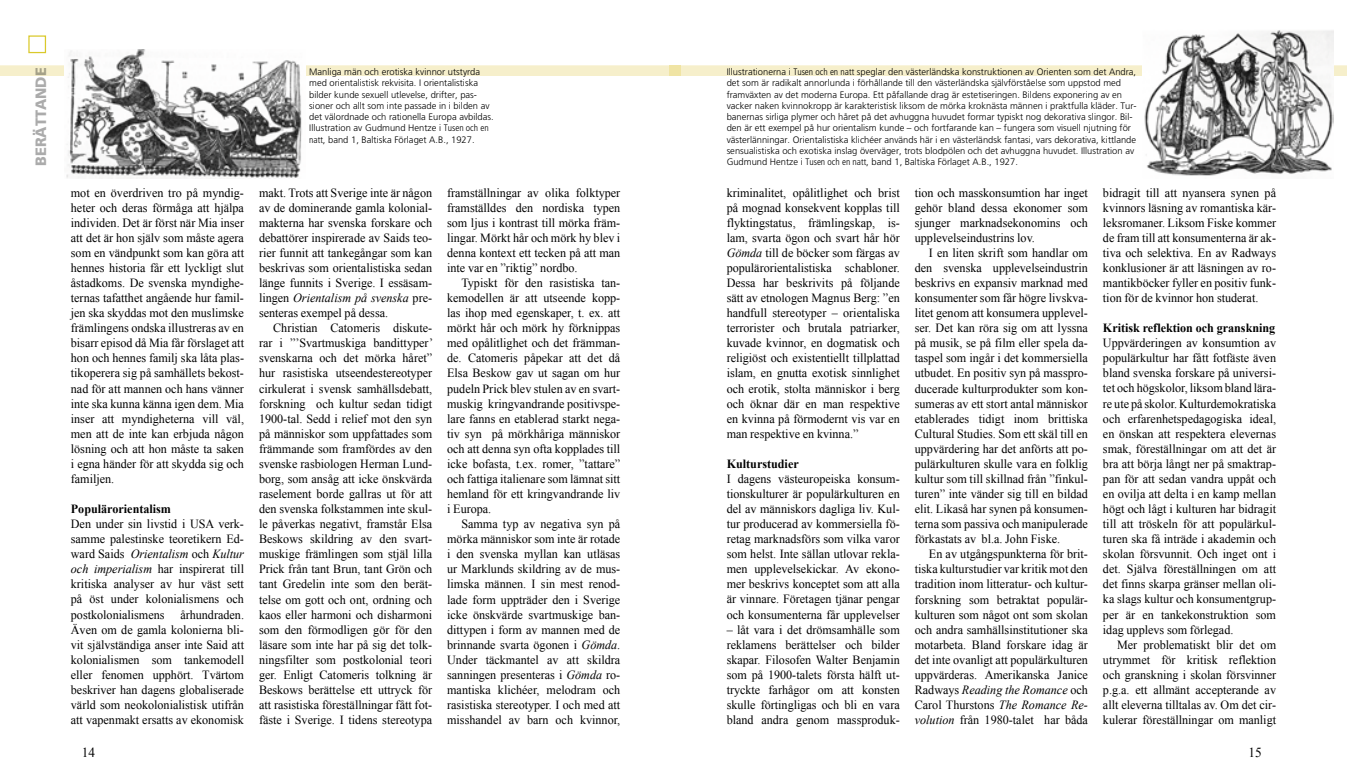
<style>
.page{position:relative;width:1347px;height:780px;background:#fff}
.page>*{position:absolute;margin:0;border:0;box-sizing:border-box;transform-origin:0 0}
.t1{font:900 15px "Frutiger";color:#a5a188}
.t2{font:13.75px "Times New Roman";color:#000}
.t3{font:12.5px/15px "Times New Roman";color:#000;text-align:justify}
.t4{font:700 12.5px "Times New Roman";color:#000}
.t5{font:300 9.38px/11.2px "Frutiger";color:#000}
.s1{font-stretch:condensed}
.s2{font-style:italic}
</style>
<div class="page">
<svg style="left:28px;top:35px;width:18px;height:18px"></svg>
<svg style="left:0;top:65px;width:1346px;height:11px;background:#f6efcc"></svg>
<div style="left:669px;top:65px;width:11px;height:11px;background:#f0e4a4"></div>
<img style="left:1142px;top:30px;width:191px;height:146px">
<img style="left:64px;top:50px;width:242px;height:128px">
<p class="t1" style="left:32px;top:166px;width:100px;rotate:-90deg">BERÄTTANDE</p>
<p class="t5" style="left:726px;top:66px;width:411px">Illustrationerna i <span class="s1">Tusen och en natt</span> speglar den västerländska konstruktionen av Orienten som det Andra, det som är radikalt annorlunda i förhållande till den västerländska självförståelse som uppstod med framväxten av det moderna Europa. Ett påfallande drag är estetiseringen. Bildens exponering av en vacker naken kvinnokropp är karakteristisk liksom de mörka kroknästa männen i praktfulla kläder. Tur&shy;banernas sirliga plymer och håret på det avhuggna huvudet formar typiskt nog dekorativa slingor. Bil&shy;den är ett exempel på hur orientalism kunde – och fortfarande kan – fungera som visuell njutning för västerlänningar. Orientalistiska klichéer används här i en västerländsk fantasi, vars dekorativa, kittlande sensualistiska och exotiska inslag överväger, trots blodpölen och det avhuggna huvudet. Illustration av Gudmund Hentze i <span class="s1">Tusen och en natt</span>, band 1, Baltiska Förlaget A.B., 1927.</p>
<p class="t5" style="left:309px;top:66px;width:186px">Manliga män och erotiska kvinnor utstyrda med orientalistisk rekvisita. I orientalistiska bilder kunde sexuell utlevelse, drifter, pas&shy;sioner och allt som inte passade in i bilden av det välordnade och rationella Europa avbildas.<br>Illustration av Gudmund Hentze i <span class="s1">Tusen och en natt</span>, band 1, Baltiska Förlaget A.B., 1927.</p>
<p class="t3" style="left:71px;top:185px;width:175px">mot en överdriven tro på myndig&shy;heter och deras förmåga att hjälpa individen. Det är först när Mia inser att det är hon själv som måste agera som en vändpunkt som kan göra att hennes historia får ett lyckligt slut åstadkoms. De svenska myndighe&shy;ternas tafatthet angående hur famil&shy;jen ska skyddas mot den muslimske främlingens ondska illustreras av en bisarr episod då Mia får förslaget att hon och hennes familj ska låta plas&shy;tikoperera sig på samhällets bekost&shy;nad för att mannen och hans vänner inte ska kunna känna igen dem. Mia inser att myndigheterna vill väl, men att de inte kan erbjuda någon lösning och att hon måste ta saken i egna händer för att skydda sig och familjen.</p>
<p class="t4" style="left:71px;top:501px;width:102px">Populärorientalism</p>
<p class="t3" style="left:71px;top:516px;width:175px">Den under sin livstid i USA verk&shy;samme palestinske teoretikern Ed&shy;ward Saids <span class="s2">Orientalism</span> och <span class="s2">Kultur och imperialism</span> har inspirerat till kritiska analyser av hur väst sett på öst under kolonialismens och postkolonialismens</p>
<p class="t3" style="left:71px;top:606px;width:175px;text-indent:109px">århundraden.<br>Även om de gamla kolonierna bli&shy;vit självständiga anser inte Said att kolonialismen som tankemodell eller fenomen upphört. Tvärtom beskriver han dagens globaliserade värld som neokolonialistisk utifrån att vapenmakt ersatts av ekonomisk</p>
<p class="t3" style="left:259px;top:185px;width:175px">makt. Trots att Sverige inte är någon av de dominerande gamla kolonial&shy;makterna har svenska forskare och debattörer inspirerade av Saids teo&shy;rier funnit att tankegångar som kan beskrivas som orientalistiska sedan länge funnits i Sverige. I essäsam&shy;lingen <span class="s2">Orientalism på svenska</span> pre&shy;senteras exempel på dessa.</p>
<p class="t3" style="left:259px;top:320px;width:175px;text-indent:14px">Christian Catomeris diskute&shy;rar i ”’Svartmuskiga bandittyper’ svenskarna och det mörka håret” hur rasistiska utseendestereotyper cirkulerat i svensk samhällsdebatt, forskning och kultur sedan tidigt 1900-tal. Sedd i relief mot den syn på människor som uppfattades som främmande som framfördes av den svenske rasbiologen Herman Lund&shy;borg, som ansåg att icke önskvärda raselement borde gallras ut för att den svenska folkstammen inte skul&shy;le påverkas negativt, framstår Elsa Beskows skildring av den svart&shy;muskige främlingen som stjäl lilla Prick från tant Brun, tant Grön och tant Gredelin inte som den berät&shy;telse om gott och ont, ordning och kaos eller harmoni och disharmoni som den förmodligen gör för den läsare som inte har på sig det tolk&shy;ningsfilter som postkolonial teori ger. Enligt Catomeris tolkning är Beskows berättelse ett uttryck för att rasistiska föreställningar fått fot&shy;fäste i Sverige. I tidens stereotypa</p>
<p class="t3" style="left:447px;top:185px;width:175px">framställningar av olika folktyper framställdes den nordiska typen som ljus i kontrast till mörka främ&shy;lingar. Mörkt hår och mörk hy blev i denna kontext ett tecken på att man inte var en ”riktig” nordbo.</p>
<p class="t3" style="left:447px;top:275px;width:175px;text-indent:14px">Typiskt för den rasistiska tan&shy;kemodellen är att utseende kopp&shy;las ihop med egenskaper, t. ex. att mörkt hår och mörk hy förknippas med opålitlighet och det främman&shy;de. Catomeris påpekar att det då Elsa Beskow gav ut sagan om hur pudeln Prick blev stulen av en svart&shy;muskig kringvandrande positivspe&shy;lare fanns en etablerad starkt nega&shy;tiv syn på mörkhåriga människor och att denna syn ofta kopplades till icke bofasta, t.ex. romer, ”tattare” och fattiga italienare som lämnat sitt hemland för ett kringvandrande liv i Europa.</p>
<p class="t3" style="left:447px;top:516px;width:175px;text-indent:14px">Samma typ av negativa syn på mörka människor som inte är rotade i den svenska myllan kan utläsas ur Marklunds skildring av de mus&shy;limska männen. I sin mest renod&shy;lade form uppträder den i Sverige icke önskvärde svartmuskige ban&shy;dittypen i form av mannen med de brinnande svarta ögonen i <span class="s2">Gömda</span>.<br>Under täckmantel av att skildra sanningen presenteras i <span class="s2">Gömda</span> ro&shy;mantiska klichéer, melodram och rasistiska stereotyper. I och med att misshandel av barn och kvinnor,</p>
<p class="t3" style="left:726px;top:185px;width:175px">kriminalitet, opålitlighet och brist på mognad konsekvent kopplas till flyktingstatus, främlingskap, is&shy;lam, svarta ögon och svart hår hör <span class="s2">Gömda</span> till de böcker som färgas av populärorientalistiska schabloner.<br>Dessa har beskrivits på följande sätt av etnologen Magnus Berg: ”en handfull stereotyper – orientaliska terrorister och brutala patriarker, kuvade kvinnor, en dogmatisk och religiöst och existentiellt tillplattad islam, en gnutta exotisk sinnlighet och erotik, stolta människor i berg och öknar där en man respektive en kvinna på förmodernt vis var en man respektive en kvinna.”</p>
<p class="t4" style="left:726px;top:456px;width:74px">Kulturstudier</p>
<p class="t3" style="left:726px;top:471px;width:175px">I dagens västeuropeiska konsum&shy;tionskulturer är populärkulturen en del av människors dagliga liv. Kul&shy;tur producerad av kommersiella fö&shy;retag marknadsförs som vilka varor som helst. Inte sällan utlovar rekla&shy;men upplevelsekickar. Av ekono&shy;mer beskrivs konceptet som att alla är vinnare. Företagen tjänar pengar och konsumenterna får upplevelser</p>
<p class="t3" style="left:726px;top:621px;width:175px">– låt vara i det drömsamhälle som reklamens berättelser och bilder skapar. Filosofen Walter Benjamin som på 1900-talets första hälft ut&shy;tryckte farhågor om att konsten skulle förtingligas och bli en vara bland andra genom massproduk-</p>
<p class="t3" style="left:914px;top:185px;width:175px">tion och masskonsumtion har inget gehör bland dessa ekonomer som sjunger marknadsekonomins och upplevelseindustrins lov.</p>
<p class="t3" style="left:914px;top:245px;width:175px;text-indent:14px">I en liten skrift som handlar om den svenska upplevelseindustrin beskrivs en expansiv marknad med konsumenter som får högre livskva&shy;litet genom att konsumera upplevel&shy;ser. Det kan röra sig om att lyssna på musik, se på film eller spela da&shy;taspel som ingår i det kommersiella utbudet. En positiv syn på masspro&shy;ducerade kulturprodukter som kon&shy;sumeras av ett stort antal människor etablerades tidigt inom brittiska Cultural Studies. Som ett skäl till en uppvärdering har det anförts att po&shy;pulärkulturen skulle vara en folklig kultur som till skillnad från ”finkul&shy;turen” inte vänder sig till en bildad elit. Likaså har synen på konsumen&shy;terna som passiva och manipulerade förkastats av bl.a. John Fiske.</p>
<p class="t3" style="left:914px;top:546px;width:175px;text-indent:14px">En av utgångspunkterna för brit&shy;tiska kulturstudier var kritik mot den tradition inom litteratur- och kultur&shy;forskning som betraktat populär&shy;kulturen som något ont som skolan och andra samhällsinstitutioner ska motarbeta. Bland forskare idag är det inte ovanligt att populärkulturen uppvärderas. Amerikanska Janice Radways <span class="s2">Reading the Romance</span> och Carol Thurstons <span class="s2">The Romance Re&shy;volution</span> från 1980-talet har båda</p>
<p class="t3" style="left:1103px;top:185px;width:175px">bidragit till att nyansera synen på kvinnors läsning av romantiska kär&shy;leksromaner. Liksom Fiske kommer de fram till att konsumenterna är ak&shy;tiva och selektiva. En av Radways konklusioner är att läsningen av ro&shy;mantikböcker fyller en positiv funk&shy;tion för de kvinnor hon studerat.</p>
<p class="t4" style="left:1103px;top:321px;width:174px">Kritisk reflektion och granskning</p>
<p class="t3" style="left:1103px;top:335px;width:175px">Uppvärderingen av konsumtion av populärkultur har fått fotfäste även bland svenska forskare på universi&shy;tet och högskolor, liksom bland lära&shy;re ute på skolor. Kulturdemokratiska och erfarenhetspedagogiska ideal, en önskan att respektera elevernas smak, föreställningar om att det är bra att börja långt ner på smaktrap&shy;pan för att sedan vandra uppåt och en ovilja att delta i en kamp mellan högt och lågt i kulturen har bidragit till att tröskeln för att populärkul&shy;turen ska få inträde i akademin och skolan försvunnit. Och inget ont i det. Själva föreställningen om att det finns skarpa gränser mellan oli&shy;ka slags kultur och konsumentgrup&shy;per är en tankekonstruktion som idag upplevs som förlegad.</p>
<p class="t3" style="left:1103px;top:636px;width:175px;text-indent:14px">Mer problematiskt blir det om utrymmet för kritisk reflektion och granskning i skolan försvinner p.g.a. ett allmänt accepterande av allt eleverna tilltalas av. Om det cir&shy;kulerar föreställningar om manligt</p>
<p class="t2" style="left:82px;top:744px;width:15px">14</p>
<p class="t2" style="left:1248px;top:744px;width:15px">15</p>
</div>
